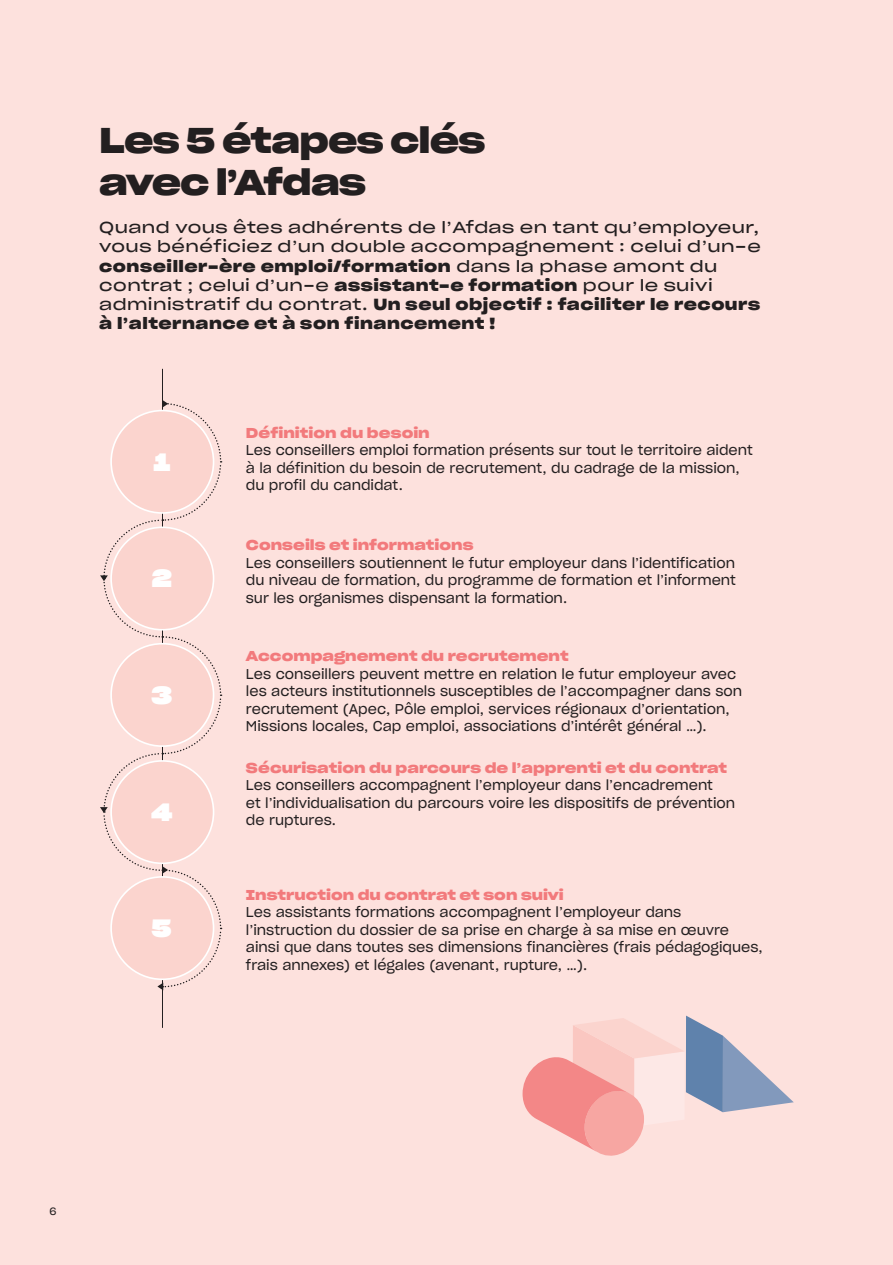
<style>
.page{position:relative;width:893px;height:1265px;background:#fde1dd}
.page>*{position:absolute;margin:0;border:0;box-sizing:border-box;transform-origin:0 0}
.t1{font:35px/42px "Sharp Grotesk Semi Bold 25";letter-spacing:-.025em;color:#231f20}
.t2{font:24.32px "Sharp Grotesk Bold 25";color:#fff}
.t3{font:15.75px/19.2px "Sharp Grotesk Book 25";letter-spacing:.025em;color:#231f20}
.t4{font:15.75px/19.2px "Sharp Grotesk Semi Bold 25";letter-spacing:.03em;color:#231f20}
.t5{font:14px/17.5px "Sharp Grotesk Book 20";color:#231f20}
.t6{font:14px "Sharp Grotesk Semi Bold 25";color:#f27a7c}
.t7{font:10.5px "Sharp Grotesk Book 20";color:#231f20}
.s1{font-family:"Sharp Grotesk Book 25"}
.s2{font-family:"Sharp Grotesk Semi Bold 25"}
</style>
<div class="page">
<svg style="left:522px;top:1016px;width:272px;height:140px"></svg>
<hr style="left:162px;top:369px;width:1px;height:436px;background:#231f20">
<hr style="left:162px;top:647px;width:1px;height:381px;background:#231f20">
<svg style="left:100px;top:400px;width:122px;height:590px"></svg>
<h1 class="t1" style="left:99px;top:116px;width:388px">Les 5 étapes clés avec l’Afdas</h1>
<p class="t3" style="left:99px;top:216px;width:663px">Quand vous êtes adhérents de l’Afdas en tant qu’employeur, vous bénéficiez d’un double accompagnement : celui d’un-e</p>
<p class="t4" style="left:99px;top:255px;width:620px">conseiller-ère emploi/formation <span class="s1">dans la phase amont du</span></p>
<p class="t3" style="left:99px;top:274px;width:615px">contrat ; celui d’un-e <span class="s2">assistant-e formation</span> pour le suivi</p>
<p class="t4" style="left:99px;top:294px;width:663px"><span class="s1">administratif du contrat.</span> Un seul objectif : faciliter le recours à l’alternance et à son financement !</p>
<h2 class="t2" style="left:153px;top:441px;width:19px">1</h2>
<h2 class="t2" style="left:152px;top:558px;width:22px">2</h2>
<h2 class="t2" style="left:151px;top:675px;width:22px">3</h2>
<h2 class="t2" style="left:151px;top:792px;width:23px">4</h2>
<h2 class="t2" style="left:152px;top:908px;width:21px">5</h2>
<p class="t6" style="left:246px;top:421px;width:185px">Définition du besoin</p>
<p class="t5" style="left:246px;top:441px;width:508px">Les conseillers emploi formation présents sur tout le territoire aident à la définition du besoin de recrutement, du cadrage de la mission, du profil du candidat.</p>
<p class="t6" style="left:246px;top:533px;width:229px">Conseils et informations</p>
<p class="t5" style="left:246px;top:553px;width:491px;text-align:justify">Les conseillers soutiennent le futur employeur dans l’identification du niveau de formation, du programme de formation et l’informent sur les organismes dispensant la formation.</p>
<p class="t6" style="left:246px;top:644px;width:324px">Accompagnement du recrutement</p>
<p class="t5" style="left:246px;top:664px;width:498px">Les conseillers peuvent mettre en relation le futur employeur avec les acteurs institutionnels susceptibles de l’accompagner dans son recrutement (Apec, Pôle emploi, services régionaux d’orientation, Missions locales, Cap emploi, associations d’intérêt général …).</p>
<p class="t6" style="left:246px;top:755px;width:483px">Sécurisation du parcours de l’apprenti et du contrat</p>
<p class="t5" style="left:246px;top:776px;width:491px">Les conseillers accompagnent l’employeur dans l’encadrement<br>et l’individualisation du parcours voire les dispositifs de prévention de ruptures.</p>
<p class="t6" style="left:246px;top:882px;width:319px">Instruction du contrat et son suivi</p>
<p class="t5" style="left:246px;top:903px;width:518px">Les assistants formations accompagnent l’employeur dans l’instruction du dossier de sa prise en charge à sa mise en œuvre ainsi que dans toutes ses dimensions financières (frais pédagogiques, frais annexes) et légales (avenant, rupture, …).</p>
<p class="t7" style="left:50px;top:1203px;width:9px">6</p>
</div>
